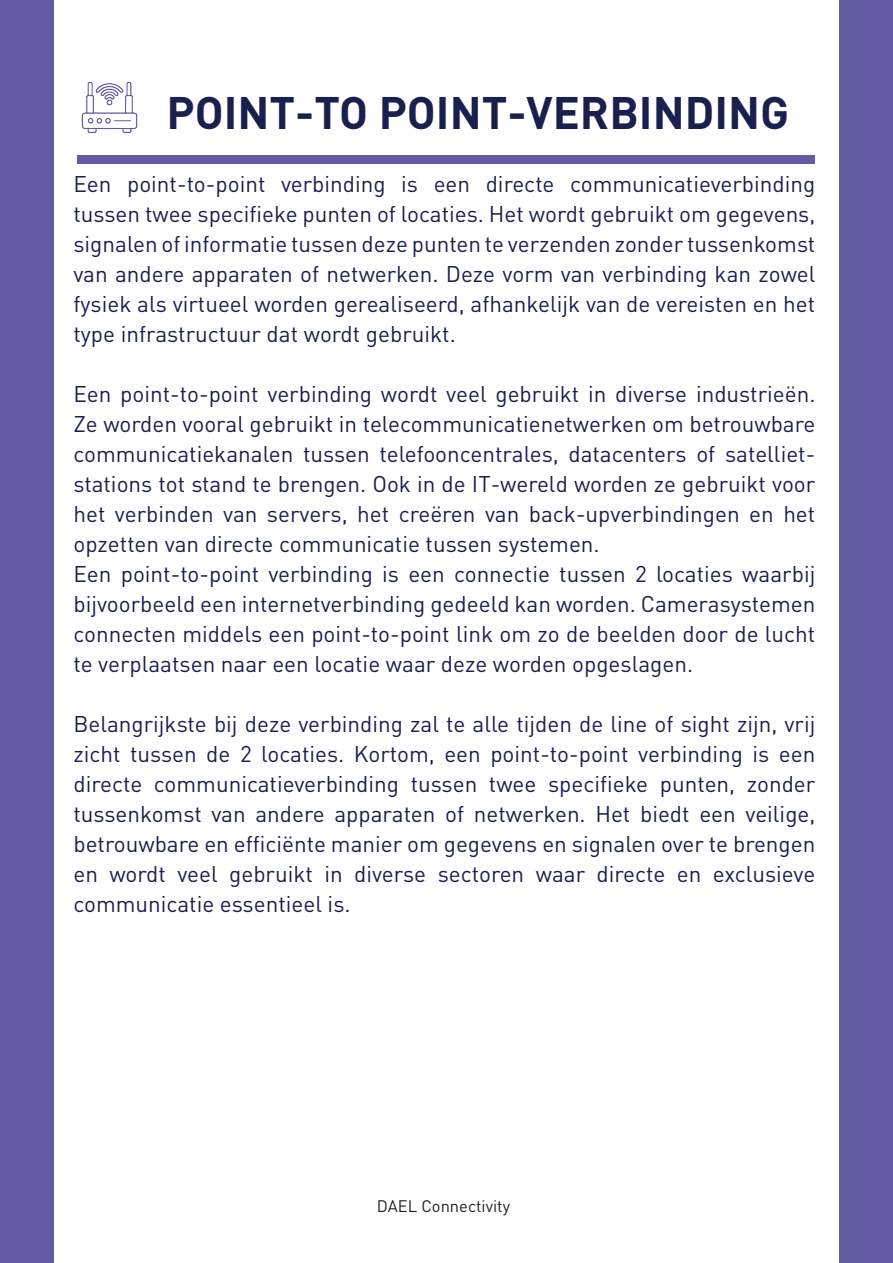
<style>
.page{position:relative;width:893px;height:1263px;background:#fff}
.page>*{position:absolute;margin:0;border:0;box-sizing:border-box;transform-origin:0 0}
.t1{font:700 45px "DIN Pro";color:#1a204e}
.t2{font:22.5px/30px "DIN Pro";color:#1a204e;text-align:justify}
.t3{font:16.5px "DIN Pro";color:#231f20}
</style>
<div class="page">
<div style="left:78px;top:155px;width:737px;height:8px;background:#625ba3"></div>
<div style="left:839px;top:0;width:54px;height:1263px;background:#625ba3"></div>
<div style="left:0;top:0;width:54px;height:1263px;background:#625ba3"></div>
<img style="left:81px;top:81px;width:57px;height:57px">
<p class="t1" style="left:167px;top:82px;width:624px">POINT-TO POINT-VERBINDING</p>
<p class="t2" style="left:73px;top:168px;width:743px">Een point-to-point verbinding is een directe communicatieverbinding tussen twee specifieke punten of locaties. Het wordt gebruikt om gegevens, signalen of informatie tussen deze punten te verzenden zonder tussenkomst van andere apparaten of netwerken. Deze vorm van verbinding kan zowel fysiek als virtueel worden gerealiseerd, afhankelijk van de vereisten en het type infrastructuur dat wordt gebruikt.</p>
<p class="t2" style="left:73px;top:378px;width:743px">Een point-to-point verbinding wordt veel gebruikt in diverse industrieën.<br>Ze worden vooral gebruikt in telecommunicatienetwerken om betrouwbare communicatiekanalen tussen telefooncentrales, datacenters of satelliet&shy;stations tot stand te brengen. Ook in de IT-wereld worden ze gebruikt voor het verbinden van servers, het creëren van back-upverbindingen en het opzetten van directe communicatie tussen systemen.</p>
<p class="t2" style="left:73px;top:558px;width:743px">Een point-to-point verbinding is een connectie tussen 2 locaties waarbij bijvoorbeeld een internetverbinding gedeeld kan worden. Camerasystemen connecten middels een point-to-point link om zo de beelden door de lucht te verplaatsen naar een locatie waar deze worden opgeslagen.</p>
<p class="t2" style="left:73px;top:708px;width:743px">Belangrijkste bij deze verbinding zal te alle tijden de line of sight zijn, vrij zicht tussen de 2 locaties. Kortom, een point-to-point verbinding is een directe communicatieverbinding tussen twee specifieke punten, zonder tussenkomst van andere apparaten of netwerken. Het biedt een veilige, betrouwbare en efficiënte manier om gegevens en signalen over te brengen en wordt veel gebruikt in diverse sectoren waar directe en exclusieve communicatie essentieel is.</p>
<p class="t3" style="left:377px;top:1194px;width:135px">DAEL Connectivity</p>
</div>
